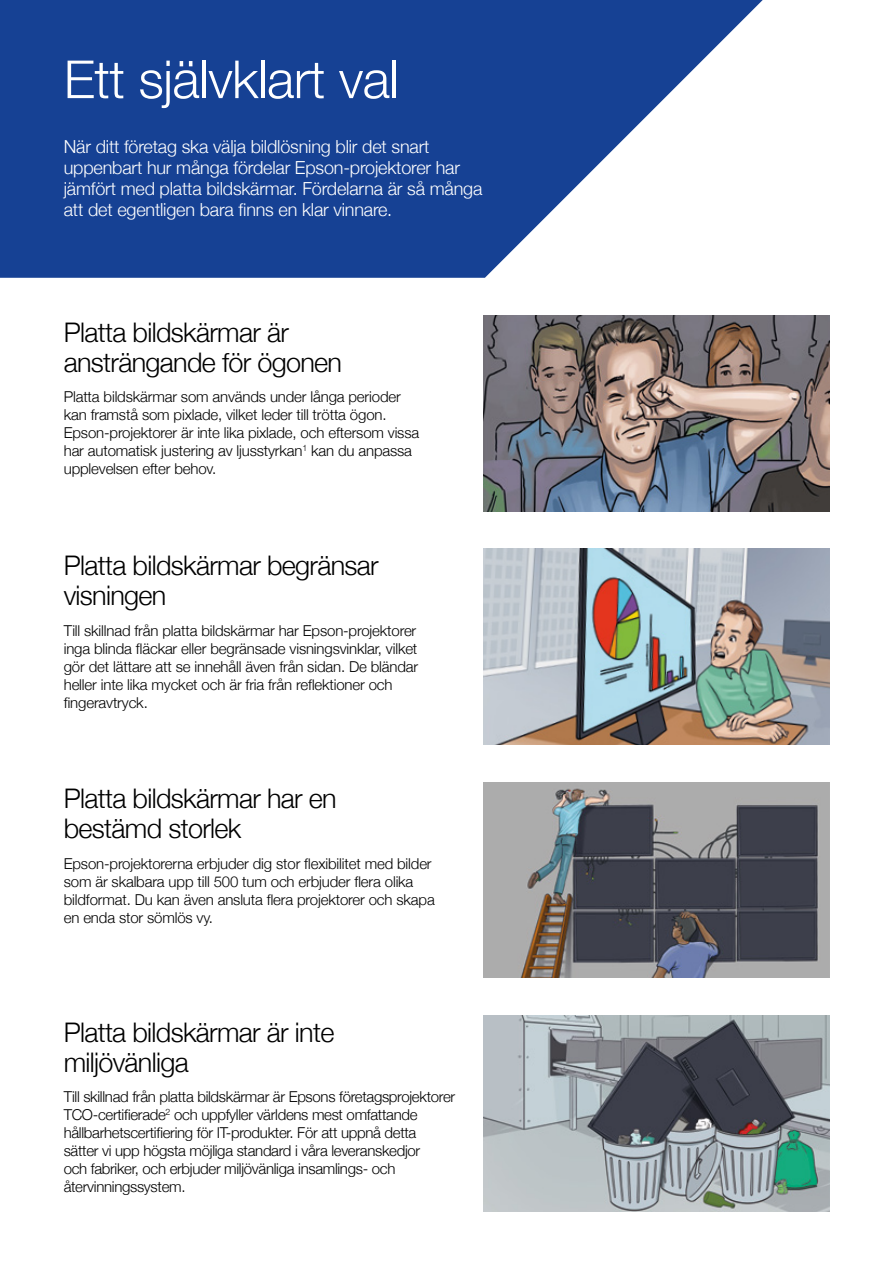
<style>
.page{position:relative;width:893px;height:1263px;background:#fff}
.page>*{position:absolute;margin:0;border:0;box-sizing:border-box;transform-origin:0 0}
.Main_header{font:300 52.5px "Helvetica Neue";letter-spacing:-.01em;color:#fff}
.Body_copy_-_header{font:300 27px/30px "Helvetica Neue";letter-spacing:-.025em;color:#000}
.Subheader{font:300 18px/21px "Helvetica Neue";letter-spacing:-.01em;color:#fff}
.Body_copy_-_text{font:300 15px/18px "Helvetica Neue";letter-spacing:-.01em;color:#000}
</style>
<div class="page">
<img style="left:484px;top:315px;width:345px;height:196px">
<img style="left:484px;top:782px;width:345px;height:196px">
<img style="left:484px;top:549px;width:345px;height:195px">
<img style="left:484px;top:1015px;width:345px;height:196px">
<svg style="left:0;top:0;width:763px;height:278px;fill:#164194"></svg>
<p class="Main_header" style="left:64px;top:37px;width:337px">Ett självklart val</p>
<p class="Subheader" style="left:64px;top:135px;width:420px">När ditt företag ska välja bildlösning blir det snart uppenbart hur många fördelar Epson-projektorer har jämfört med platta bildskärmar. Fördelarna är så många att det egentligen bara finns en klar vinnare.</p>
<p class="Body_copy_-_header" style="left:64px;top:315px;width:280px">Platta bildskärmar är ansträngande för ögonen</p>
<p class="Body_copy_-_text" style="left:64px;top:387px;width:357px">Platta bildskärmar som används under långa perioder kan framstå som pixlade, vilket leder till trötta ögon.<br>Epson-projektorer är inte lika pixlade, och eftersom vissa har automatisk justering av ljusstyrkan<sup>1</sup> kan du anpassa upplevelsen efter behov.</p>
<p class="Body_copy_-_header" style="left:64px;top:548px;width:316px">Platta bildskärmar begränsar visningen</p>
<p class="Body_copy_-_text" style="left:64px;top:620px;width:356px">Till skillnad från platta bildskärmar har Epson-projektorer inga blinda fläckar eller begränsade visningsvinklar, vilket gör det lättare att se innehåll även från sidan. De bländar heller inte lika mycket och är fria från reflektioner och fingeravtryck.</p>
<p class="Body_copy_-_header" style="left:64px;top:782px;width:274px">Platta bildskärmar har en bestämd storlek</p>
<p class="Body_copy_-_text" style="left:64px;top:854px;width:373px">Epson-projektorerna erbjuder dig stor flexibilitet med bilder som är skalbara upp till 500 tum och erbjuder flera olika bildformat. Du kan även ansluta flera projektorer och skapa en enda stor sömlös vy.</p>
<p class="Body_copy_-_header" style="left:64px;top:1015px;width:272px">Platta bildskärmar är inte miljövänliga</p>
<p class="Body_copy_-_text" style="left:64px;top:1087px;width:393px">Till skillnad från platta bildskärmar är Epsons företagsprojektorer TCO-certifierade<sup>2</sup> och uppfyller världens mest omfattande hållbarhetscertifiering för IT-produkter. För att uppnå detta<br>sätter vi upp högsta möjliga standard i våra leveranskedjor<br>och fabriker, och erbjuder miljövänliga insamlings- och återvinningssystem.</p>
</div>
